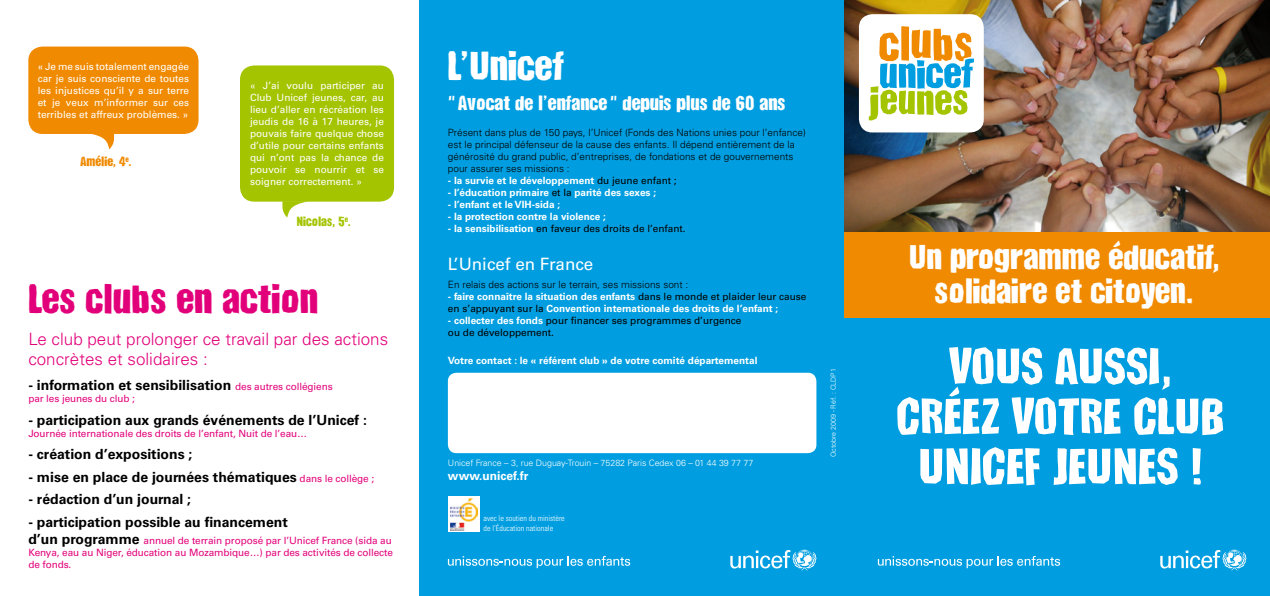
<style>
.page{position:relative;width:1270px;height:596px;background:#fff}
.page>*{position:absolute;margin:0;border:0;box-sizing:border-box;transform-origin:0 0}
.t1{font:50px "Unicef Cutout";color:#fff}
.t2{font:40px "Unicef Cutout";color:#e2007a}
.t3{font:40px "Unicef Cutout";color:#fff}
.t4{font:34px/34px "Unicef Cutout";color:#fff;text-align:center}
.t5{font:20px "Unicef Cutout";color:#fff}
.t6{font:300 17px/20px "Univers";color:#e2007a}
.t7{font:17px "Univers";color:#fff}
.t8{font:700 14px "Univers";color:#000}
.t9{font:13px "Unicef Cutout";color:#a4c400}
.t10{font:13px "Unicef Cutout";color:#f08a00}
.t11{font:700 12px "Univers";color:#fff}
.t12{font:10px/12px "Univers";color:#fff;text-align:justify}
.t13{font:700 10px/12px "Univers";color:#fff}
.t14{font:300 10px/12px "Univers";color:#000}
.t15{font:10px/12px "Univers";letter-spacing:-.01em;color:#e2007a;text-align:justify}
.t16{font:10px/12px "Univers";color:#000}
.t17{font:300 8.8px "Univers";color:#fff}
.t18{font:300 condensed 8px/10px "Univers";color:#fff}
.t19{font:300 7px "Univers";color:#fff}
.s1{font-weight:400;font-size:10px;color:#e2007a}
.s2{font-weight:700;font-size:14px;color:#000}
.s3{font-weight:400;color:#000}
.s4{font-weight:700;color:#fff}
</style>
<div class="page">
<div style="left:420px;top:0;width:850px;height:595px;background:#009ee0"></div>
<div style="left:448px;top:372px;width:368px;height:81px;background:#fff;border-radius:9px"></div>
<div style="left:448px;top:496px;width:32px;height:35px;background:#fff"></div>
<div style="left:240px;top:65px;width:154px;height:136px;background:#a4c400;border-radius:14px"></div>
<div style="left:28px;top:46px;width:171px;height:88px;background:#f08a00;border-radius:14px"></div>
<svg style="left:92px;top:134px;width:23px;height:15px"></svg>
<svg style="left:280px;top:201px;width:29px;height:16px"></svg>
<svg style="left:730px;top:549px;width:86px;height:21px"></svg>
<svg style="left:448px;top:556px;width:182px;height:11px"></svg>
<img style="left:845px;top:0;width:425px;height:232px">
<div style="left:845px;top:232px;width:425px;height:85px;background:#f08a00"></div>
<div style="left:859px;top:14px;width:125px;height:118px;background:#fff;border-radius:13px"></div>
<svg style="left:869px;top:26px;width:105px;height:94px"></svg>
<svg style="left:1160px;top:549px;width:86px;height:21px"></svg>
<svg style="left:878px;top:556px;width:182px;height:11px"></svg>
<img style="left:450px;top:498px;width:28px;height:32px">
<p class="t12" style="left:38px;top:60px;width:153px">« Je me suis totalement engagée car je suis consciente de toutes les injustices qu’il y a sur terre et je veux m’informer sur ces terribles et affreux problèmes. »</p>
<h3 class="t10" style="left:81px;top:153px;width:53px">Amélie, 4<sup>e</sup>.</h3>
<p class="t12" style="left:250px;top:80px;width:135px">« J’ai voulu participer au Club Unicef jeunes, car, au lieu d’aller en récréation les jeudis de 16 à 17 heures, je pouvais faire quelque chose d’utile pour certains enfants qui n’ont pas la chance de pouvoir se nourrir et se soigner correctement. »</p>
<h3 class="t9" style="left:296px;top:213px;width:56px">Nicolas, 5<sup>e</sup>.</h3>
<h2 class="t2" style="left:28px;top:275px;width:291px">Les clubs en action</h2>
<h3 class="t6" style="left:28px;top:328px;width:361px">Le club peut prolonger ce travail par des actions concrètes et solidaires :</h3>
<h3 class="t8" style="left:28px;top:377px;width:306px">- information et sensibilisation <span class="s1">des autres collégiens</span></h3>
<p class="t15" style="left:28px;top:392px;width:108px">par les jeunes du club ;</p>
<h3 class="t8" style="left:28px;top:411px;width:340px">- participation aux grands événements de l’Unicef :</h3>
<p class="t15" style="left:28px;top:427px;width:280px">Journée internationale des droits de l’enfant, Nuit de l’eau…</p>
<h3 class="t8" style="left:28px;top:446px;width:166px">- création d’expositions ;</h3>
<h3 class="t8" style="left:28px;top:468px;width:347px">- mise en place de journées thématiques <span class="s1">dans le collège ;</span></h3>
<h3 class="t8" style="left:28px;top:491px;width:164px">- rédaction d’un journal ;</h3>
<h3 class="t8" style="left:28px;top:513px;width:261px">- participation possible au financement</h3>
<p class="t15" style="left:28px;top:533px;width:366px"><span class="s2">d’un programme</span> annuel de terrain proposé par l’Unicef France (sida au Kenya, eau au Niger, éducation au Mozambique…) par des activités de collecte de fonds.</p>
<h2 class="t3" style="left:448px;top:42px;width:118px">L’Unicef</h2>
<h3 class="t5" style="left:448px;top:91px;width:339px">" Avocat de l’enfance " depuis plus de 60 ans</h3>
<p class="t14" style="left:448px;top:127px;width:359px">Présent dans plus de 150 pays, l’Unicef (Fonds des Nations unies pour l’enfance) est le principal défenseur de la cause des enfants. Il dépend entièrement de la générosité du grand public, d’entreprises, de fondations et de gouvernements pour assurer ses missions :</p>
<p class="t13" style="left:448px;top:175px;width:230px">- la survie et le développement <span class="s3">du jeune enfant ;</span></p>
<p class="t13" style="left:448px;top:187px;width:210px">- l’éducation primaire <span class="s3">et la</span> parité des sexes ;</p>
<p class="t13" style="left:448px;top:199px;width:114px">- l’enfant et le VIH-sida ;</p>
<p class="t13" style="left:448px;top:211px;width:160px">- la protection contre la violence ;</p>
<p class="t16" style="left:448px;top:223px;width:239px"><span class="s4">- la sensibilisation</span> en faveur des droits de l’enfant.</p>
<h3 class="t7" style="left:448px;top:254px;width:147px">L’Unicef en France</h3>
<p class="t14" style="left:448px;top:278px;width:242px">En relais des actions sur le terrain, ses missions sont :</p>
<p class="t13" style="left:448px;top:290px;width:360px">- faire connaître la situation des enfants <span class="s3">dans le monde et plaider leur cause en s’appuyant sur la</span> Convention internationale des droits de l’enfant ;</p>
<p class="t16" style="left:448px;top:314px;width:295px"><span class="s4">- collecter des fonds</span> pour financer ses programmes d’urgence ou de développement.</p>
<p class="t13" style="left:448px;top:354px;width:311px">Votre contact : le « référent club » de votre comité départemental</p>
<p class="t17" style="left:448px;top:457px;width:307px">Unicef France – 3, rue Duguay-Trouin – 75282 Paris Cedex 06 – 01 44 39 77 77</p>
<p class="t11" style="left:448px;top:468px;width:82px">www.unicef.fr</p>
<p class="t18" style="left:483px;top:512px;width:83px">avec le soutien du ministère de l’Éducation nationale</p>
<p class="t19" style="left:829px;top:457px;width:90px;rotate:-90deg">Octobre 2009 - Réf. : CLDP1</p>
<h3 class="t4" style="left:909px;top:238px;width:313px">Un programme éducatif, solidaire et citoyen.</h3>
<h1 class="t1" style="left:948px;top:336px;width:225px">VOUS AUSSI,</h1>
<h1 class="t1" style="left:896px;top:386px;width:329px">CRéEz VOTRE CLUB</h1>
<h1 class="t1" style="left:918px;top:436px;width:22px">unice</h1>
<h1 class="t1" style="left:1024px;top:436px;width:67px">f jeunes</h1>
<h1 class="t1" style="left:1190px;top:436px;width:14px">!</h1>
</div>
